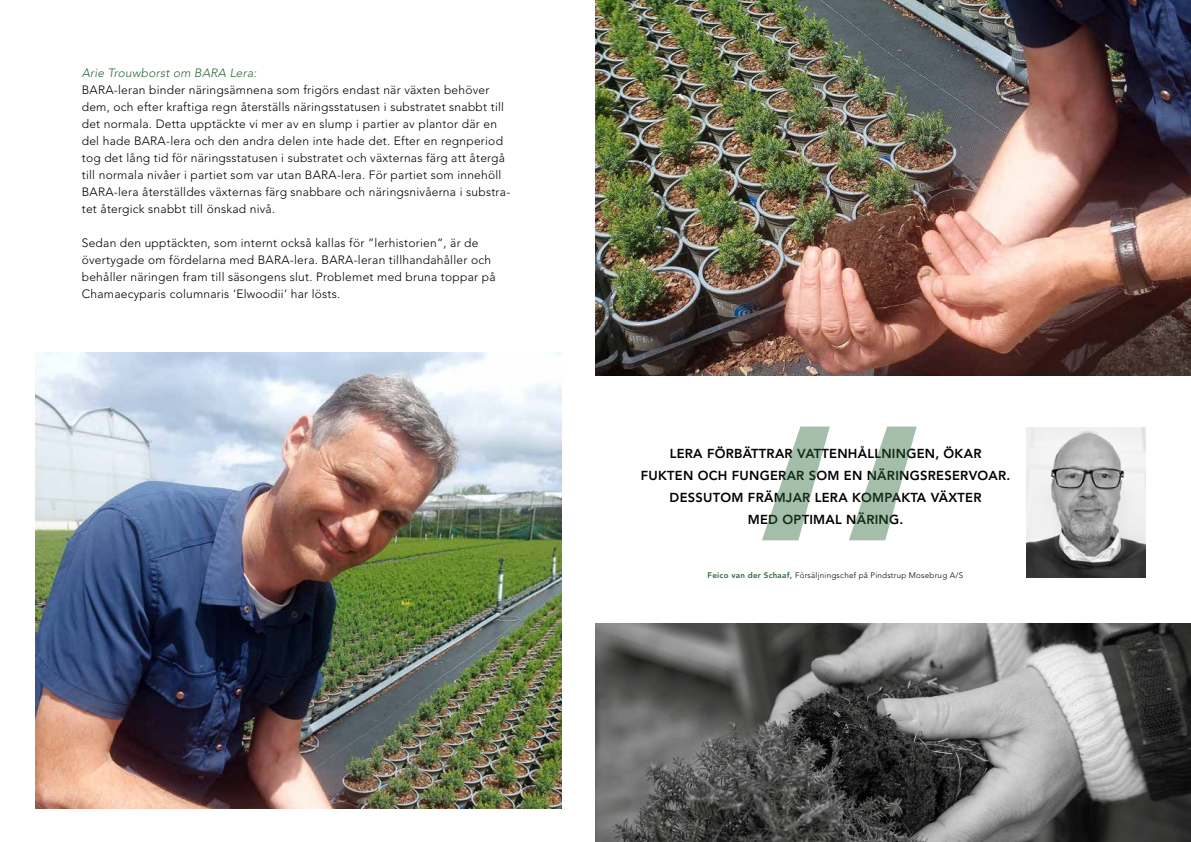
<style>
.page{position:relative;width:1191px;height:842px;background:#fff}
.page>*{position:absolute;margin:0;border:0;box-sizing:border-box;transform-origin:0 0}
.t1{font:300 499px "Avenir LT Std";color:#2d6739}
.t2{font:800 12.9px/22.1px "Avenir LT Std";letter-spacing:.02em;color:#000;text-align:center}
.t3{font:300 12px/17px "Avenir LT Std";letter-spacing:.02em;color:#000}
.t4{font:300 8px "Avenir LT Std";letter-spacing:.03em;color:#020203}
.s1{font-style:italic;color:#2d6739}
.s2{font-style:italic;color:#2f683a}
.s3{font-weight:800;color:#2d6739}
</style>
<div class="page">
<img style="left:595px;top:623px;width:596px;height:219px">
<img style="left:35px;top:353px;width:526px;height:456px">
<img style="left:1026px;top:427px;width:119px;height:151px">
<img style="left:595px;top:0;width:596px;height:376px">
<p class="t3" style="left:82px;top:65px;width:430px"><span class="s1">Arie Trouwborst</span> <span class="s2">om BARA Lera:<br></span>BARA-leran binder näringsämnena som frigörs endast när växten behöver dem, och efter kraftiga regn återställs näringsstatusen i substratet snabbt till det normala. Detta upptäckte vi mer av en slump i partier av plantor där en del hade BARA-lera och den andra delen inte hade det. Efter en regnperiod tog det lång tid för näringsstatusen i substratet och växternas färg att återgå till normala nivåer i partiet som var utan BARA-lera. För partiet som innehöll BARA-lera återställdes växternas färg snabbare och näringsnivåerna i substra&shy;tet återgick snabbt till önskad nivå.</p>
<p class="t3" style="left:82px;top:235px;width:415px">Sedan den upptäckten, som internt också kallas för ”lerhistorien”, är de övertygade om fördelarna med BARA-lera. BARA-leran tillhandahåller och behåller näringen fram till säsongens slut. Problemet med bruna toppar på Chamaecyparis columnaris ’Elwoodii’ har lösts.</p>
<h1 class="t1" style="left:969px;top:652px;width:261px;rotate:-180deg">”</h1>
<p class="t2" style="left:641px;top:443px;width:371px">LERA FÖRBÄTTRAR VATTENHÅLLNINGEN, ÖKAR<br>FUKTEN OCH FUNGERAR SOM EN NÄRINGSRESERVOAR.<br>DESSUTOM FRÄMJAR LERA KOMPAKTA VÄXTER<br>MED OPTIMAL NÄRING.</p>
<p class="t4" style="left:707px;top:571px;width:257px"><span class="s3">Feico van der Schaaf,</span> Försäljningschef på Pindstrup Mosebrug A/S</p>
</div>
